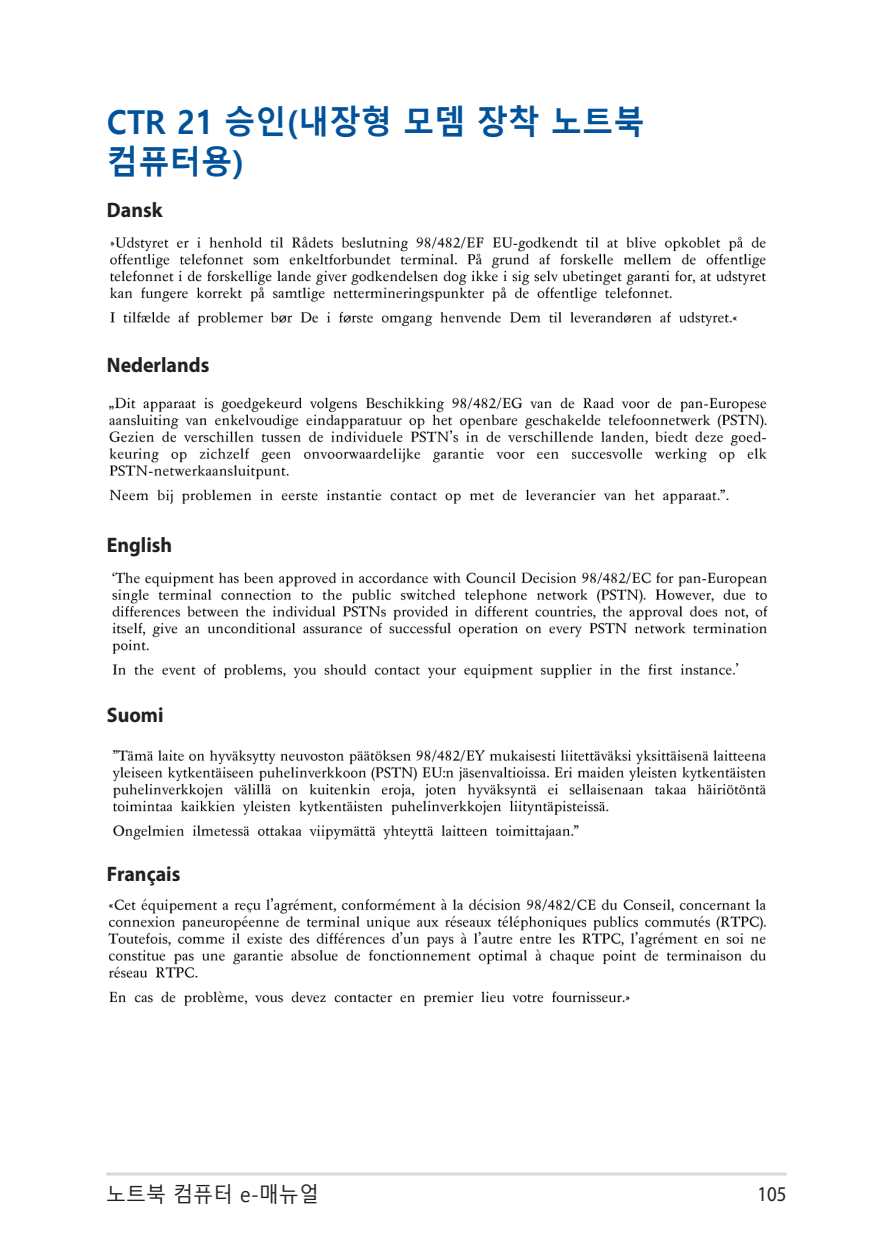
<style>
.page{position:relative;width:893px;height:1259px;background:#fff}
.page>*{position:absolute;margin:0;border:0;box-sizing:border-box;transform-origin:0 0}
.t1{font:700 33px/39.6px "Malgun Gothic";color:#01529a;scale:.95 1}
.t2{font:700 21px "Myriad Pro";color:#231f20;scale:.95 1}
.t3{font:21px "Malgun Gothic";color:#231f20;scale:.95 1}
.t4{font:21px "Myriad Pro";color:#231f20;scale:.9 1}
</style>
<div class="page">
<hr style="left:106px;top:1172px;width:681px;height:3px;background:#d8d8d8">
<img style="left:110px;top:236px;width:657px;height:91px">
<img style="left:109px;top:397px;width:658px;height:108px">
<img style="left:112px;top:572px;width:656px;height:107px">
<img style="left:112px;top:749px;width:654px;height:91px">
<img style="left:108px;top:898px;width:658px;height:108px">
<h1 class="t1" style="left:107px;top:103px;width:568px">CTR 21 승인(내장형 모뎀 장착 노트북 컴퓨터용)</h1>
<p class="t2" style="left:107px;top:196px;width:60px">Dansk</p>
<p class="t2" style="left:107px;top:351px;width:109px">Nederlands</p>
<p class="t2" style="left:107px;top:531px;width:70px">English</p>
<p class="t2" style="left:107px;top:701px;width:61px">Suomi</p>
<p class="t2" style="left:107px;top:860px;width:79px">Français</p>
<p class="t3" style="left:106px;top:1182px;width:225px">노트북 컴퓨터 e-매뉴얼</p>
<p class="t4" style="left:758px;top:1180px;width:34px">105</p>
</div>
